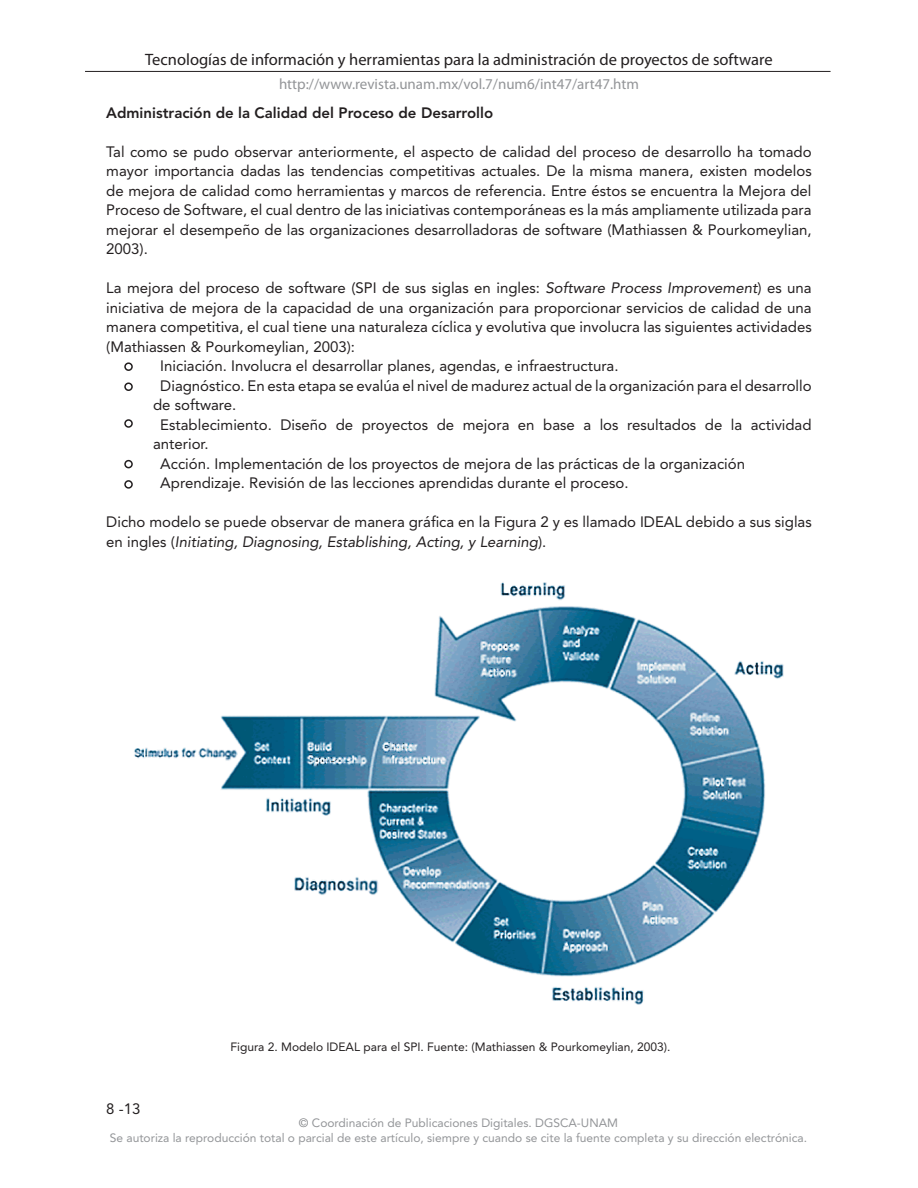
<style>
.page{position:relative;width:918px;height:1188px;background:#fff}
.page>*{position:absolute;margin:0;border:0;box-sizing:border-box;transform-origin:0 0}
.t1{font:500 16.5px "Folio";color:#231f20}
.t2{font:15px/19.5px "Avenir";color:#231f20;text-align:justify}
.t3{font:500 15px "Folio";color:#939598}
.t4{font:800 15px "Avenir";color:#231f20}
.t5{font:12px/15px "Avenir";color:#939598;text-align:center}
.t6{font:12px "Avenir";color:#231f20}
.s1{font-style:italic}
.s2{color:#808285}
</style>
<div class="page">
<hr style="left:85px;top:71px;width:746px;height:1px;background:#231f20">
<div style="left:124px;top:419px;width:9px;height:9px;border:2px solid #231f20;border-radius:50%"></div>
<div style="left:124px;top:382px;width:9px;height:9px;border:2px solid #231f20;border-radius:50%"></div>
<div style="left:124px;top:362px;width:9px;height:9px;border:2px solid #231f20;border-radius:50%"></div>
<div style="left:124px;top:480px;width:9px;height:9px;border:2px solid #231f20;border-radius:50%"></div>
<div style="left:124px;top:460px;width:9px;height:8px;border:2px solid #231f20;border-radius:50%"></div>
<img style="left:134px;top:582px;width:650px;height:423px">
<p class="t1" style="left:145px;top:51px;width:629px">Tecnologías de información y herramientas para la administración de proyectos de software</p>
<p class="t3" style="left:279px;top:76px;width:361px">http://www.revista.unam.mx/vol.7/num6/int47/art47.htm</p>
<p class="t4" style="left:106px;top:104px;width:388px">Administración de la Calidad del Proceso de Desarrollo</p>
<p class="t2" style="left:106px;top:142px;width:707px">Tal como se pudo observar anteriormente, el aspecto de calidad del proceso de desarrollo ha tomado mayor importancia dadas las tendencias competitivas actuales. De la misma manera, existen modelos de mejora de calidad como herramientas y marcos de referencia. Entre éstos se encuentra la Mejora del Proceso de Software, el cual dentro de las iniciativas contemporáneas es la más ampliamente utilizada para mejorar el desempeño de las organizaciones desarrolladoras de software (Mathiassen &amp; Pourkomeylian, 2003).</p>
<p class="t2" style="left:106px;top:278px;width:707px">La mejora del proceso de software (SPI de sus siglas en ingles: <span class="s1">Software Process Improvement</span>) es una</p>
<p class="t2" style="left:106px;top:298px;width:707px">iniciativa de mejora de la capacidad de una organización para proporcionar servicios de calidad de una</p>
<p class="t2" style="left:106px;top:317px;width:707px">manera competitiva, el cual tiene una naturaleza cíclica y evolutiva que involucra las siguientes actividades</p>
<p class="t2" style="left:106px;top:337px;width:250px">(Mathiassen &amp; Pourkomeylian, 2003):</p>
<p class="t2" style="left:160px;top:356px;width:460px">Iniciación. Involucra el desarrollar planes, agendas, e infraestructura.</p>
<p class="t2" style="left:160px;top:376px;width:653px">Diagnóstico. En esta etapa se evalúa el nivel de madurez actual de la organización para el desarrollo</p>
<p class="t2" style="left:153px;top:395px;width:85px">de software.</p>
<p class="t2" style="left:160px;top:415px;width:653px">Establecimiento. Diseño de proyectos de mejora en base a los resultados de la actividad</p>
<p class="t2" style="left:153px;top:434px;width:57px">anterior.</p>
<p class="t2" style="left:160px;top:454px;width:586px">Acción. Implementación de los proyectos de mejora de las prácticas de la organización</p>
<p class="t2" style="left:160px;top:473px;width:470px">Aprendizaje. Revisión de las lecciones aprendidas durante el proceso.</p>
<p class="t2" style="left:106px;top:512px;width:707px">Dicho modelo se puede observar de manera gráfica en la Figura 2 y es llamado IDEAL debido a sus siglas en ingles (<span class="s1">Initiating, Diagnosing, Establishing, Acting, y Learning</span>).</p>
<p class="t2" style="left:106px;top:1099px;width:36px">8 -13</p>
<p class="t6" style="left:230px;top:1040px;width:442px">Figura 2. Modelo IDEAL para el SPI. Fuente: (Mathiassen &amp; Pourkomeylian, 2003).</p>
<p class="t5" style="left:110px;top:1116px;width:699px"><span class="s2">©</span> Coordinación de Publicaciones Digitales. DGSCA-UNAM<br>Se autoriza la reproducción total o parcial de este artículo, siempre y cuando se cite la fuente completa y su dirección electrónica.</p>
</div>
